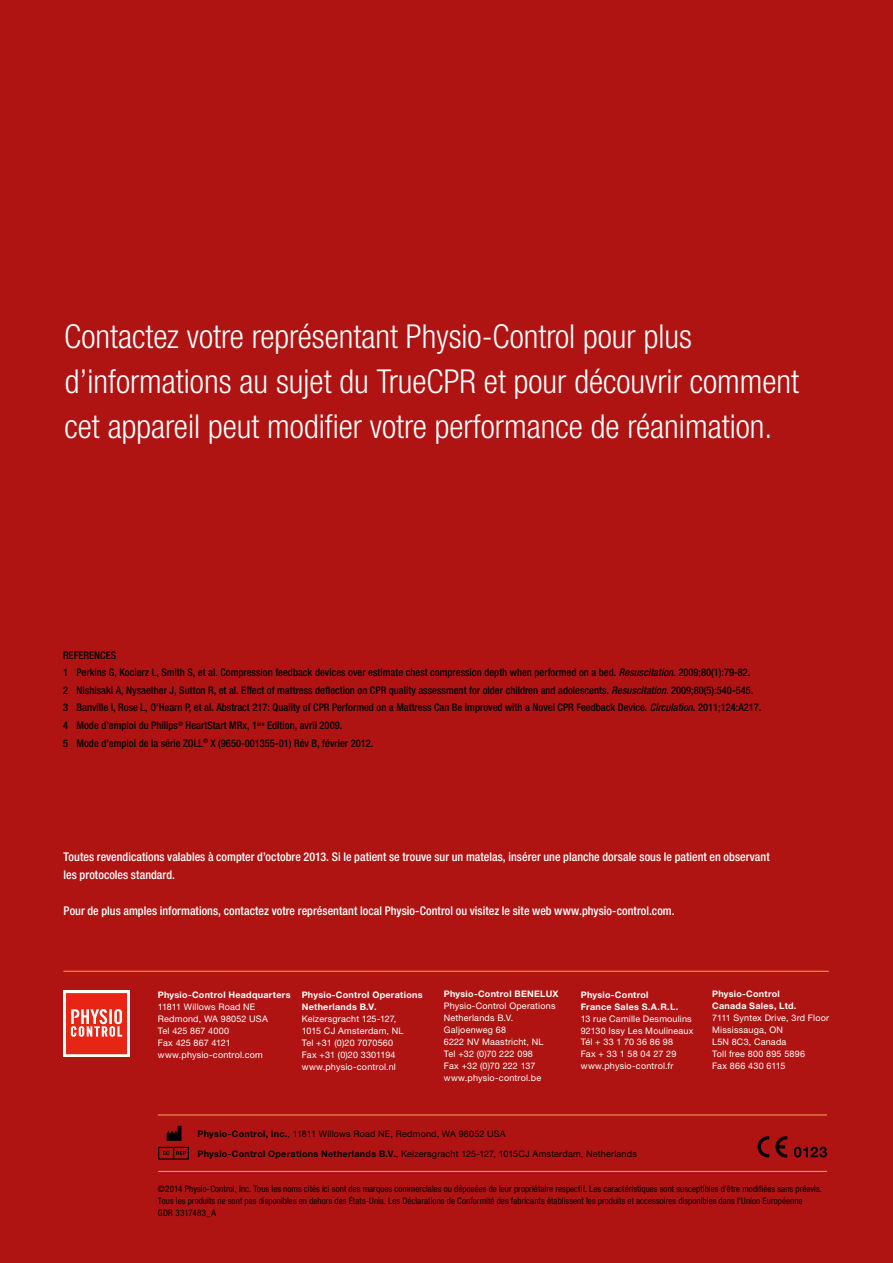
<style>
.page{position:relative;width:893px;height:1263px;background:#af1413}
.page>*{position:absolute;margin:0;border:0;box-sizing:border-box;transform-origin:0 0}
.t1{font:300 condensed 33px/45px "Helvetica Neue LTW1 G";color:#fff}
.t2{font:500 condensed 12px/18px "Helvetica Neue LTW1 G";letter-spacing:.005em;color:#fff}
.t3{font:500 condensed 10.5px/17.5px "Helvetica Neue LTW1 G";color:#000}
.t4{font:9px/12px "Helvetica Neue LTW1 G";letter-spacing:.02em;color:#fff}
.t5{font:condensed 9px/12px "Helvetica Neue LT Std";letter-spacing:.01em;color:#000}
.t6{font:700 9px/12px "Helvetica Neue LTW1 G";letter-spacing:.03em;color:#fff}
.t7{font:9px "Helvetica Neue LT Std";letter-spacing:.02em;color:#000}
.t8{font:9px "Helvetica Neue LTW1 G";letter-spacing:.02em;color:#000}
.s1{font-style:italic}
.s2{font-weight:700}
</style>
<div class="page">
<svg style="left:63px;top:990px;width:67px;height:67px"></svg>
<svg style="left:66px;top:993px;width:61px;height:61px;background:#ea4b3d"></svg>
<hr style="left:158px;top:1171px;width:669px;height:1px;background:#f8a557">
<hr style="left:158px;top:1114px;width:669px;height:1px;background:#f8a557">
<hr style="left:63px;top:971px;width:766px;height:1px;background:#f8a557">
<svg style="left:167px;top:1126px;width:14px;height:15px"></svg>
<svg style="left:158px;top:1147px;width:31px;height:12px"></svg>
<svg style="left:775px;top:1136px;width:12px;height:21px"></svg>
<svg style="left:758px;top:1136px;width:11px;height:21px"></svg>
<svg style="left:794px;top:1147px;width:33px;height:10px"></svg>
<h1 class="t1" style="left:64px;top:314px;width:736px">Contactez votre représentant Physio-Control pour plus d’informations au sujet du TrueCPR et pour découvrir comment cet appareil peut modifier votre performance de réanimation.</h1>
<p class="t3" style="left:63px;top:646px;width:700px">REFERENCES<br>1 Perkins G, Kocierz L, Smith S, et al. Compression feedback devices over estimate chest compression depth when performed on a bed. <span class="s1">Resuscitation</span>. 2009;80(1):79-82.<br>2 Nishisaki A, Nysaether J, Sutton R, et al. Effect of mattress deflection on CPR quality assessment for older children and adolescents. <span class="s1">Resuscitation.</span> 2009;80(5):540-545.<br>3 Banville I, Rose L, O’Hearn P, et al. Abstract 217: Quality of CPR Performed on a Mattress Can Be Improved with a Novel CPR Feedback Device. <span class="s1">Circulation.</span> 2011;124:A217.<br>4 Mode d’emploi du Philips<sup>®</sup> HeartStart MRx, 1<sup>ère</sup> Edition, avril 2009.<br>5 Mode d’emploi de la série ZOLL<sup>®</sup> X (9650-001355-01) Rév B, février 2012.</p>
<p class="t2" style="left:64px;top:847px;width:708px">Toutes revendications valables à compter d’octobre 2013. Si le patient se trouve sur un matelas, insérer une planche dorsale sous le patient en observant les protocoles standard.</p>
<p class="t2" style="left:64px;top:901px;width:612px">Pour de plus amples informations, contactez votre représentant local Physio-Control ou visitez le site web www.physio-control.com.</p>
<p class="t6" style="left:158px;top:988px;width:134px">Physio-Control Headquarters</p>
<p class="t4" style="left:158px;top:1000px;width:111px">11811 Willows Road NE<br>Redmond, WA 98052 USA<br>Tel 425 867 4000<br>Fax 425 867 4121 www.physio-control.com</p>
<p class="t6" style="left:302px;top:988px;width:122px">Physio-Control Operations<br>Netherlands B.V.</p>
<p class="t4" style="left:302px;top:1012px;width:103px">Keizersgracht 125-127,<br>1015 CJ Amsterdam, NL<br>Tel +31 (0)20 7070560<br>Fax +31 (0)20 3301194 www.physio-control.nl</p>
<p class="t6" style="left:444px;top:988px;width:116px">Physio-Control BENELUX</p>
<p class="t4" style="left:444px;top:1000px;width:113px">Physio-Control Operations<br>Netherlands B.V.<br>Galjoenweg 68<br>6222 NV Maastricht, NL<br>Tel +32 (0)70 222 098<br>Fax +32 (0)70 222 137 www.physio-control.be</p>
<p class="t6" style="left:581px;top:988px;width:99px">Physio-Control<br>France Sales S.A.R.L.</p>
<p class="t4" style="left:581px;top:1012px;width:114px">13 rue Camille Desmoulins<br>92130 Issy Les Moulineaux<br>Tél + 33 1 70 36 86 98<br>Fax + 33 1 58 04 27 29 www.physio-control.fr</p>
<p class="t6" style="left:712px;top:988px;width:86px">Physio-Control<br>Canada Sales, Ltd.</p>
<p class="t4" style="left:712px;top:1012px;width:119px">7111 Syntex Drive, 3rd Floor<br>Mississauga, ON<br>L5N 8C3, Canada<br>Toll free 800 895 5896<br>Fax 866 430 6115</p>
<p class="t8" style="left:198px;top:1128px;width:310px"><span class="s2">Physio-Control, Inc.</span>, 11811 Willows Road NE, Redmond, WA 98052 USA</p>
<p class="t7" style="left:198px;top:1148px;width:441px"><span class="s2">Physio-Control Operations Netherlands B.V.</span>, Keizersgracht 125-127, 1015CJ Amsterdam, Netherlands</p>
<p class="t5" style="left:158px;top:1182px;width:666px">©2014 Physio-Control, Inc. Tous les noms cités ici sont des marques commerciales ou déposées de leur propriétaire respectif. Les caractéristiques sont susceptibles d’être modifiées sans préavis.<br>Tous les produits ne sont pas disponibles en dehors des États-Unis. Les Déclarations de Conformité des fabricants établissent les produits et accessoires disponibles dans l’Union Européenne<br>GDR 3317483_A</p>
</div>
